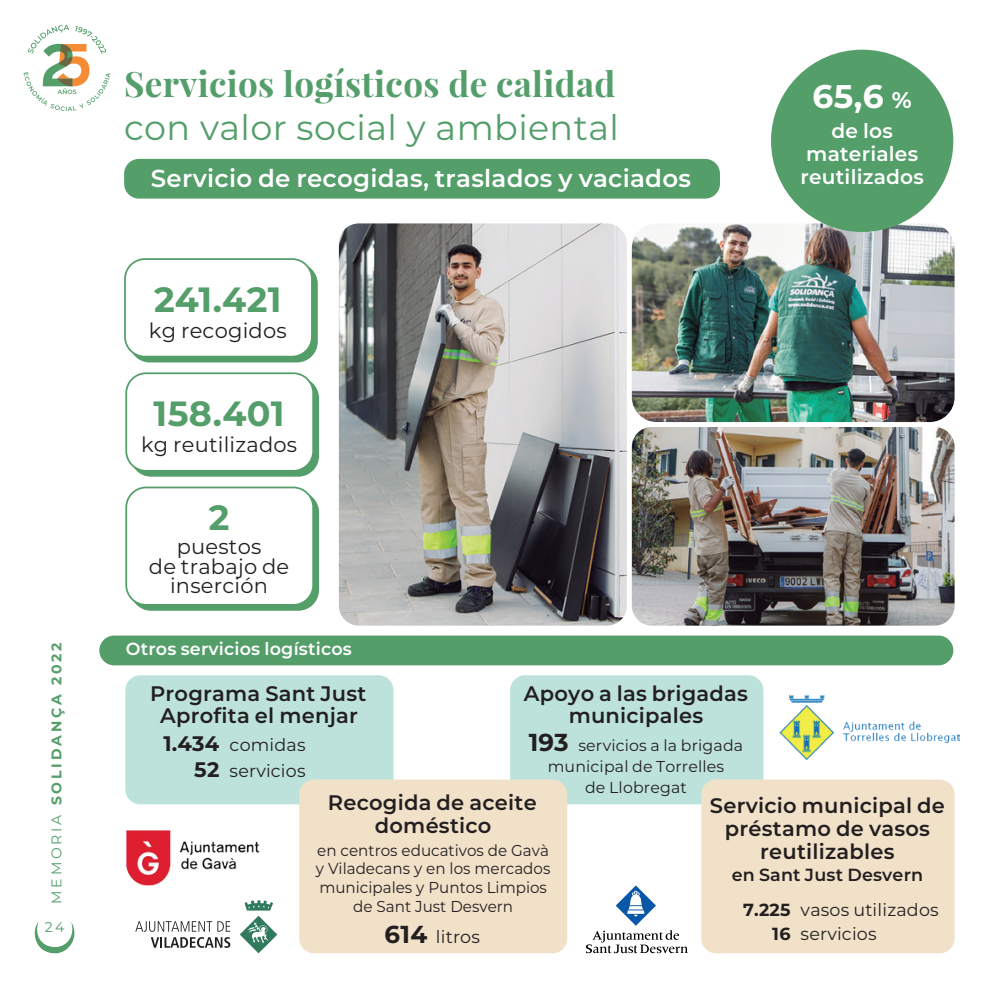
<style>
.page{position:relative;width:1003px;height:1003px;background:#fff}
.page>*{position:absolute;margin:0;border:0;box-sizing:border-box;transform-origin:0 0}
.t1{font:700 35px "Playfair Display";letter-spacing:.01em;color:#549e6a}
.t2{font:35px "Montserrat";letter-spacing:.01em;color:#549e6a}
.t3{font:700 35px "Montserrat";letter-spacing:.01em;color:#549e6a}
.t4{font:700 32.73px "Montserrat";color:#fff}
.t5{font:600 24.5px "Montserrat";letter-spacing:.01em;color:#fff}
.t6{font:600 21px/22.8px "Montserrat";letter-spacing:.01em;color:#231f20;text-align:center}
.t7{font:21px/19.2px "Montserrat";letter-spacing:.01em;color:#231f20;text-align:center}
.t8{font:600 20.12px/22.8px "Montserrat";letter-spacing:.01em;color:#fff;text-align:center}
.t9{font:17.5px/25.9px "Montserrat";letter-spacing:.01em;color:#231f20;text-align:right}
.t10{font:600 17.5px/34.5px "Montserrat";letter-spacing:.01em;color:#231f20}
.t11{font:600 17.5px "Montserrat";letter-spacing:.01em;color:#fff}
.t12{font:15.75px/18.7px "Montserrat";color:#231f20;text-align:center;scale:.96 1}
.t13{font:15.75px/21px "Montserrat";color:#231f20;text-align:center}
.t14{font:700 14px "Montserrat";letter-spacing:.2em;color:#549e6a}
.t15{font:14px "Montserrat";color:#549e6a}
.s1{font-weight:400}
.s2{font-size:22.75px}
.s3{font-weight:700;font-size:24.5px}
.s4{font-weight:700;font-size:21px}
.s5{font-weight:700}
</style>
<div class="page">
<svg style="left:24px;top:25px;width:86px;height:86px"></svg>
<svg style="left:34px;top:922px;width:41px;height:30px"></svg>
<img style="left:631px;top:427px;width:323px;height:198px">
<img style="left:339px;top:223px;width:287px;height:402px">
<img style="left:631px;top:223px;width:323px;height:199px">
<div style="left:130px;top:264px;width:187px;height:97px;background:#549e6a;border-radius:20px"></div>
<div style="left:129px;top:263px;width:188px;height:99px;border:2px solid #549e6a;border-radius:20px"></div>
<div style="left:131px;top:378px;width:187px;height:97px;background:#549e6a;border-radius:20px"></div>
<div style="left:130px;top:377px;width:189px;height:99px;border:2px solid #549e6a;border-radius:20px"></div>
<div style="left:131px;top:492px;width:187px;height:117px;background:#549e6a;border-radius:20px"></div>
<div style="left:130px;top:491px;width:189px;height:119px;border:2px solid #549e6a;border-radius:20px"></div>
<div style="left:124px;top:159px;width:595px;height:39px;background:#549e6a;border-radius:15px"></div>
<div style="left:125px;top:675px;width:268px;height:129px;background:#bde2dc;border-radius:15px"></div>
<div style="left:510px;top:675px;width:253px;height:129px;background:#bde2dc;border-radius:15px"></div>
<div style="left:299px;top:779px;width:268px;height:173px;background:#f1e1c9;border-radius:15px"></div>
<div style="left:701px;top:779px;width:253px;height:173px;background:#f1e1c9;border-radius:15px"></div>
<div style="left:770px;top:50px;width:182px;height:182px;background:#549e6a;border-radius:50%"></div>
<svg style="left:585px;top:885px;width:102px;height:67px"></svg>
<svg style="left:135px;top:921px;width:95px;height:26px"></svg>
<svg style="left:240px;top:900px;width:37px;height:52px"></svg>
<img style="left:126px;top:830px;width:134px;height:56px">
<img style="left:779px;top:695px;width:179px;height:63px">
<div style="left:125px;top:259px;width:187px;height:97px;background:#fff;border-radius:20px"></div>
<div style="left:124px;top:258px;width:189px;height:99px;border:2px solid #549e6a;border-radius:20px"></div>
<div style="left:126px;top:373px;width:187px;height:97px;background:#fff;border-radius:20px"></div>
<div style="left:125px;top:372px;width:189px;height:99px;border:2px solid #549e6a;border-radius:20px"></div>
<div style="left:126px;top:487px;width:187px;height:117px;background:#fff;border-radius:20px"></div>
<div style="left:125px;top:486px;width:189px;height:119px;border:2px solid #549e6a;border-radius:20px"></div>
<div style="left:99px;top:635px;width:853px;height:30px;background:#549e6a;border-radius:15px"></div>
<p class="t14" style="left:46px;top:903px;width:262px;rotate:-90deg"><span class="s1">MEMORIA</span> SOLIDANÇA 2022</p>
<p class="t15" style="left:45px;top:917px;width:21px">24</p>
<h1 class="t1" style="left:124px;top:62px;width:492px">Servicios logísticos de calidad</h1>
<h1 class="t2" style="left:124px;top:103px;width:496px">con valor social y ambiental</h1>
<p class="t5" style="left:151px;top:161px;width:541px">Servicio de recogidas, traslados y vaciados</p>
<h1 class="t3" style="left:154px;top:274px;width:129px">241.421</h1>
<p class="t7" style="left:149px;top:320px;width:139px">kg recogidos</p>
<h1 class="t3" style="left:153px;top:388px;width:132px">158.401</h1>
<p class="t7" style="left:141px;top:434px;width:158px">kg reutilizados</p>
<h1 class="t3" style="left:209px;top:492px;width:22px">2</h1>
<p class="t7" style="left:149px;top:536px;width:142px">puestos<br>de trabajo de inserción</p>
<p class="t11" style="left:126px;top:636px;width:227px">Otros servicios logísticos</p>
<h2 class="t4" style="left:812px;top:73px;width:100px">65,6 <span class="s2">%</span></h2>
<p class="t8" style="left:800px;top:119px;width:125px">de los materiales reutilizados</p>
<p class="t6" style="left:523px;top:680px;width:225px">Apoyo a las brigadas municipales</p>
<p class="t13" style="left:528px;top:734px;width:216px"><span class="s3">193</span> servicios a la brigada municipal de Torrelles<br>de Llobregat</p>
<p class="t6" style="left:328px;top:789px;width:210px">Recogida de aceite doméstico</p>
<p class="t12" style="left:316px;top:840px;width:246px">en centros educativos de Gavà y Viladecans y en los mercados municipales y Puntos Limpios de Sant Just Desvern</p>
<p class="t9" style="left:384px;top:923px;width:97px"><span class="s3">614</span> litros</p>
<p class="t6" style="left:150px;top:680px;width:218px">Programa Sant Just<br>Aprofita el menjar</p>
<p class="t9" style="left:163px;top:731px;width:144px"><span class="s4">1.434</span> comidas<br><span class="s4">52</span> servicios</p>
<p class="t6" style="left:709px;top:792px;width:236px">Servicio municipal de préstamo de vasos reutilizables</p>
<p class="t10" style="left:743px;top:856px;width:197px;text-indent:-12px">en Sant Just Desvern<br><span class="s5">7.225</span> <span class="s1">vasos utilizados</span></p>
<p class="t9" style="left:772px;top:920px;width:106px"><span class="s5">16</span> servicios</p>
</div>
